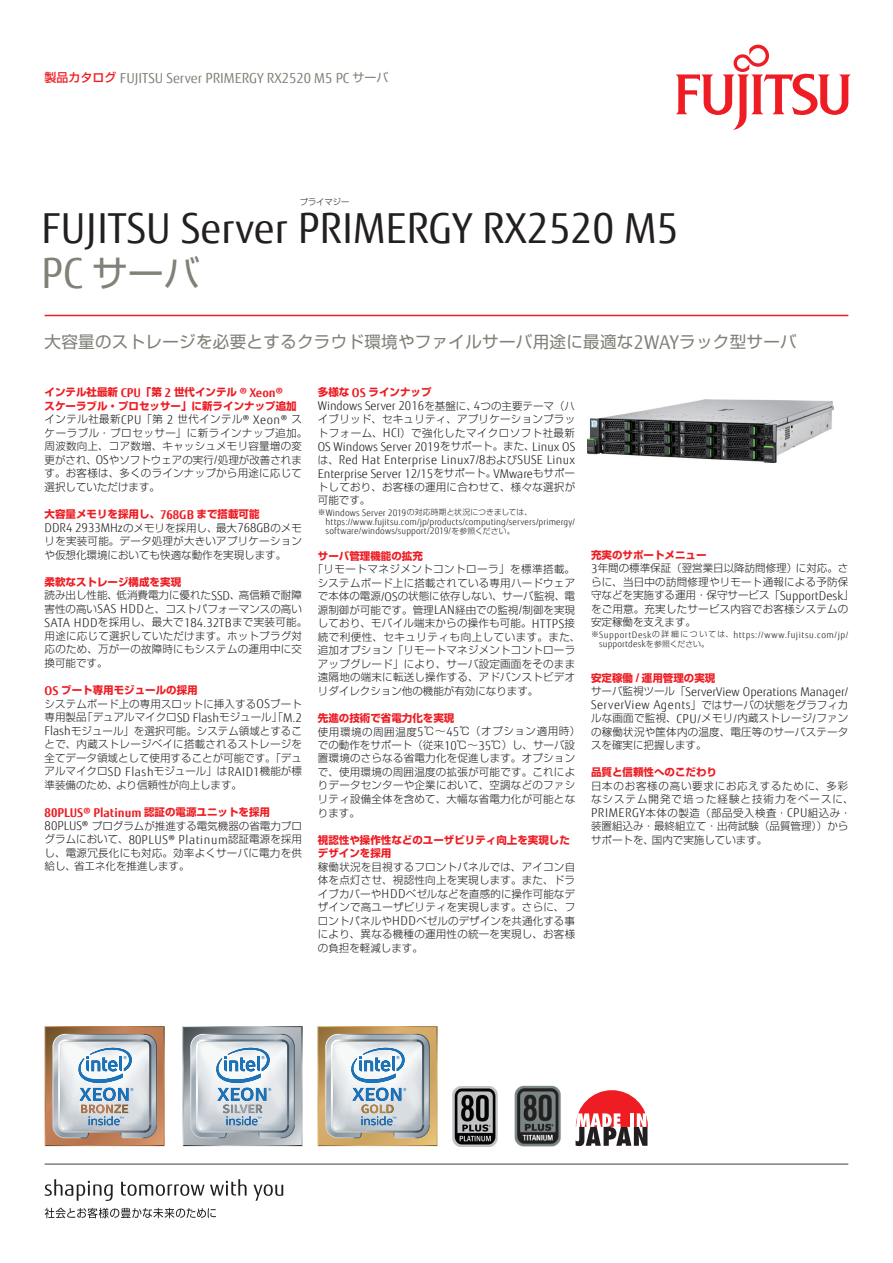
<style>
.page{position:relative;width:893px;height:1263px;background:#fff}
.page>*{position:absolute;margin:0;border:0;box-sizing:border-box;transform-origin:0 0}
.t1{font:41.4px "Fujitsu Sans";color:#231f20}
.t2{font:36px "Shin Go Pro";color:#818178}
.t3{font:16.5px "Shin Go Pro";letter-spacing:.02em;color:#818178}
.t4{font:13.8px "Fujitsu Sans";color:#818178}
.t5{font:300 12.15px/13.5px "Fujitsu Sans";color:#231f20;text-align:justify}
.t6{font:300 12.15px "Fujitsu Sans";letter-spacing:.02em;color:#231f20}
.t7{font:700 12.15px "Fujitsu Sans";color:#ee1d23}
.t8{font:300 10.5px/13.5px "Shin Go Pro";letter-spacing:.025em;color:#231f20}
.t9{font:300 10.5px/13.5px "Shin Go Pro";color:#231f20}
.t10{font:300 10.5px/13.5px "Shin Go Pro";letter-spacing:.07em;color:#231f20}
.t11{font:700 10.5px/13.5px "Shin Go Pro";color:#ee1d23}
.t12{font:300 9px/9.3px "Fujitsu Sans";letter-spacing:.02em;color:#231f20}
.t13{font:300 9px/9.3px "Fujitsu Sans";letter-spacing:.06em;color:#231f20}
.t14{font:300 8.25px "Shin Go Pro";color:#231f20}
.t15{font:300 7.8px "Shin Go Pro";letter-spacing:.01em;color:#231f20}
.s1{font-family:"Shin Go Pro";font-weight:500;font-size:12px;color:#ee1d23}
.s2{font-family:"Shin Go Pro";font-size:12px}
.s3{font-family:"Fujitsu Sans";font-size:41.4px}
.s4{font-family:"Fujitsu Sans";font-size:18.9px}
.s5{font-weight:700;color:#ee1d23}
.s6{font-family:"Fujitsu Sans";font-weight:700;font-size:12.15px;color:#ee1d23}
.s7{font-family:"Fujitsu Sans";font-size:12.15px}
.s8{font-family:"Shin Go Pro";font-size:10.5px}
.s9{font-family:"Fujitsu Sans";font-size:9px}
.s10{font-family:"Shin Go Pro";font-size:7.8px}
</style>
<div class="page">
<svg style="left:576px;top:1090px;width:72px;height:56px"></svg>
<img style="left:514px;top:1085px;width:47px;height:62px">
<img style="left:452px;top:1086px;width:45px;height:60px">
<svg style="left:45px;top:1026px;width:120px;height:120px"></svg>
<svg style="left:182px;top:1026px;width:121px;height:120px"></svg>
<svg style="left:317px;top:1026px;width:121px;height:120px"></svg>
<img style="left:587px;top:399px;width:247px;height:63px">
<hr style="left:45px;top:315px;width:803px;height:1px;background:#ee1d23">
<hr style="left:45px;top:1163px;width:803px;height:2px;background:#818178">
<svg style="left:45px;top:1208px;width:171px;height:10px"></svg>
<svg style="left:45px;top:1179px;width:68px;height:22px"></svg>
<svg style="left:121px;top:1179px;width:126px;height:17px"></svg>
<svg style="left:253px;top:1184px;width:30px;height:17px"></svg>
<svg style="left:676px;top:45px;width:175px;height:85px"></svg>
<h3 class="t4" style="left:45px;top:69px;width:345px"><span class="s1">製品カタログ</span> FUJITSU Server PRIMERGY RX2520 M5 PC <span class="s2">サーバ</span></h3>
<p class="t14" style="left:300px;top:195px;width:51px">プライマジー</p>
<h1 class="t1" style="left:41px;top:203px;width:639px">FUJITSU Server PRIMERGY RX2520 M5</h1>
<h2 class="t2" style="left:41px;top:243px;width:160px"><span class="s3">PC</span> サーバ</h2>
<h3 class="t3" style="left:45px;top:328px;width:754px">大容量のストレージを必要とするクラウド環境やファイルサーバ用途に最適な<span class="s4">2WAY</span>ラック型サーバ</h3>
<p class="t8" style="left:45px;top:384px;width:264px"><span class="s5">インテル社最新</span> <span class="s6">CPU</span><span class="s5">「第</span> <span class="s6">2</span> <span class="s5">世代インテル</span> <span class="s6">® Xeon®<br></span><span class="s5">スケーラブル・プロセッサー」に新ラインナップ追加</span>インテル社最新<span class="s7">CPU</span>「第 <span class="s7">2</span> 世代インテル<span class="s7">® Xeon®</span> スケーラブル・プロセッサー」に新ラインナップ追加。周波数向上、コア数増、キャッシュメモリ容量増の変更がされ、<span class="s7">OS</span>やソフトウェアの実行<span class="s7">/</span>処理が改善されます。お客様は、多くのラインナップから用途に応じて選択していただけます。</p>
<p class="t11" style="left:45px;top:506px;width:216px">大容量メモリを採用し、<span class="s7">768GB</span> まで搭載可能</p>
<p class="t5" style="left:45px;top:521px;width:259px">DDR4 2933MHz<span class="s8">のメモリを採用し、最大</span>768GB<span class="s8">のメモ</span></p>
<p class="t8" style="left:45px;top:533px;width:259px">リを実装可能。データ処理が大きいアプリケーションや仮想化環境においても快適な動作を実現します。</p>
<p class="t9" style="left:45px;top:574px;width:259px"><span class="s5">柔軟なストレージ構成を実現<br></span>読み出し性能、低消費電力に優れた<span class="s7">SSD</span>、高信頼で耐障害性の高い<span class="s7">SAS HDD</span>と、コストパフォーマンスの高い</p>
<p class="t6" style="left:45px;top:615px;width:264px">SATA HDD<span class="s8">を採用し、最大で</span>184.32TB<span class="s8">まで実装可能。</span></p>
<p class="t8" style="left:45px;top:628px;width:259px;text-align:justify">用途に応じて選択していただけます。ホットプラグ対応のため、万が一の故障時にもシステムの運用中に交換可能です。</p>
<p class="t9" style="left:45px;top:682px;width:259px"><span class="s6">OS</span> <span class="s5">ブート専用モジュールの採用<br></span>システムボード上の専用スロットに挿入する<span class="s7">OS</span>ブート専用製品「デュアルマイクロ<span class="s7">SD Flash</span>モジュール」「<span class="s7">M.2<br>Flash</span>モジュール」を選択可能。システム領域とすることで、内蔵ストレージベイに搭載されるストレージを全てデータ領域として使用することが可能です。「デュアルマイクロ<span class="s7">SD Flash</span>モジュール」は<span class="s7">RAID1</span>機能が標準装備のため、より信頼性が向上します。</p>
<p class="t7" style="left:45px;top:804px;width:227px">80PLUS® Platinum <span class="s8">認証の電源ユニットを採用</span></p>
<p class="t8" style="left:45px;top:817px;width:259px;text-align:justify"><span class="s7">80PLUS®</span> プログラムが推進する電気機器の省電力プログラムにおいて、<span class="s7">80PLUS® Platinum</span>認証電源を採用し、電源冗長化にも対応。効率よくサーバに電力を供給し、省エネ化を推進します。</p>
<p class="t11" style="left:318px;top:384px;width:115px">多様な <span class="s7">OS</span> ラインナップ</p>
<p class="t5" style="left:318px;top:399px;width:259px">Windows Server 2016<span class="s8">を基盤に、</span>4<span class="s8">つの主要テーマ（ハ</span></p>
<p class="t8" style="left:318px;top:411px;width:259px">イブリッド、セキュリティ、アプリケーションプラットフォーム、<span class="s7">HCI</span>）で強化したマイクロソフト社最新</p>
<p class="t5" style="left:318px;top:440px;width:259px">OS Windows Server 2019<span class="s8">をサポート。また、</span>Linux OS<span class="s8">は、</span>Red Hat Enterprise Linux7/8<span class="s8">および</span>SUSE Linux Enterprise Server 12/15<span class="s8">をサポート。</span>VMware<span class="s8">もサポー</span></p>
<p class="t8" style="left:318px;top:479px;width:259px">トしており、お客様の運用に合わせて、様々な選択が可能です。</p>
<p class="t15" style="left:318px;top:506px;width:216px">※<span class="s9">Windows Server 2019</span>の対応時期と状況につきましては、</p>
<p class="t12" style="left:326px;top:517px;width:251px">https://www.fujitsu.com/jp/products/computing/servers/primergy/ software/windows/support/2019/<span class="s10">を参照ください。</span></p>
<p class="t11" style="left:318px;top:548px;width:106px">サーバ管理機能の拡充</p>
<p class="t8" style="left:318px;top:561px;width:264px;text-indent:-5px">「リモートマネジメントコントローラ」を標準搭載。システムボード上に搭載されている専用ハードウェアで本体の電源<span class="s7">/OS</span>の状態に依存しない、サーバ監視、電源制御が可能です。管理<span class="s7">LAN</span>経由での監視<span class="s7">/</span>制御を実現しており、モバイル端末からの操作も可能。<span class="s7">HTTPS</span>接続で利便性、セキュリティも向上しています。また、追加オプション「リモートマネジメントコントローラアップグレード」により、サーバ設定画面をそのまま遠隔地の端末に転送し操作する、アドバンストビデオリダイレクション他の機能が有効になります。</p>
<p class="t8" style="left:318px;top:710px;width:264px"><span class="s5">先進の技術で省電力化を実現<br></span>使用環境の周囲温度<span class="s7">5</span>℃～<span class="s7">45</span>℃（オプション適用時）での動作をサポート（従来<span class="s7">10</span>℃～<span class="s7">35</span>℃）し、サーバ設置環境のさらなる省電力化を促進します。オプションで、使用環境の周囲温度の拡張が可能です。これによりデータセンターや企業において、空調などのファシリティ設備全体を含めて、大幅な省電力化が可能となります。</p>
<p class="t11" style="left:318px;top:832px;width:253px">視認性や操作性などのユーザビリティ向上を実現したデザインを採用</p>
<p class="t8" style="left:318px;top:859px;width:259px;text-align:justify">稼働状況を目視するフロントパネルでは、アイコン自体を点灯させ、視認性向上を実現します。また、ドライブカバーや<span class="s7">HDD</span>ベゼルなどを直感的に操作可能なデザインで高ユーザビリティを実現します。さらに、フロントパネルや<span class="s7">HDD</span>ベゼルのデザインを共通化する事により、異なる機種の運用性の統一を実現し、お客様の負担を軽減します。</p>
<p class="t8" style="left:591px;top:547px;width:264px"><span class="s5">充実のサポートメニュー<br></span><span class="s7">3</span>年間の標準保証（翌営業日以降訪問修理）に対応。さらに、当日中の訪問修理やリモート通報による予防保守などを実施する運用・保守サービス「<span class="s7">SupportDesk</span>」をご用意。充実したサービス内容でお客様システムの安定稼働を支えます。</p>
<p class="t13" style="left:599px;top:630px;width:251px;text-indent:-8px"><span class="s10">※</span> SupportDesk<span class="s10">の詳細については、</span>https://www.fujitsu.com/jp/ supportdesk<span class="s10">を参照ください。</span></p>
<p class="t11" style="left:591px;top:670px;width:126px">安定稼働 <span class="s7">/</span> 運用管理の実現</p>
<p class="t5" style="left:591px;top:685px;width:259px"><span class="s8">サーバ監視ツール「</span>ServerView Operations Manager/<br>ServerView Agents<span class="s8">」ではサーバの状態をグラフィカ</span></p>
<p class="t8" style="left:591px;top:710px;width:259px;text-align:justify">ルな画面で監視、<span class="s7">CPU/</span>メモリ<span class="s7">/</span>内蔵ストレージ<span class="s7">/</span>ファンの稼働状況や筐体内の温度、電圧等のサーバステータスを確実に把握します。</p>
<p class="t11" style="left:591px;top:764px;width:127px">品質と信頼性へのこだわり</p>
<p class="t10" style="left:591px;top:778px;width:264px">日本のお客様の高い要求にお応えするために、多彩なシステム開発で培った経験と技術力をベースに、<br><span class="s7">PRIMERGY</span>本体の製造（部品受入検査・<span class="s7">CPU</span>組込み・装置組込み・最終組立て・出荷試験（品質管理））からサポートを、国内で実施しています。</p>
</div>
